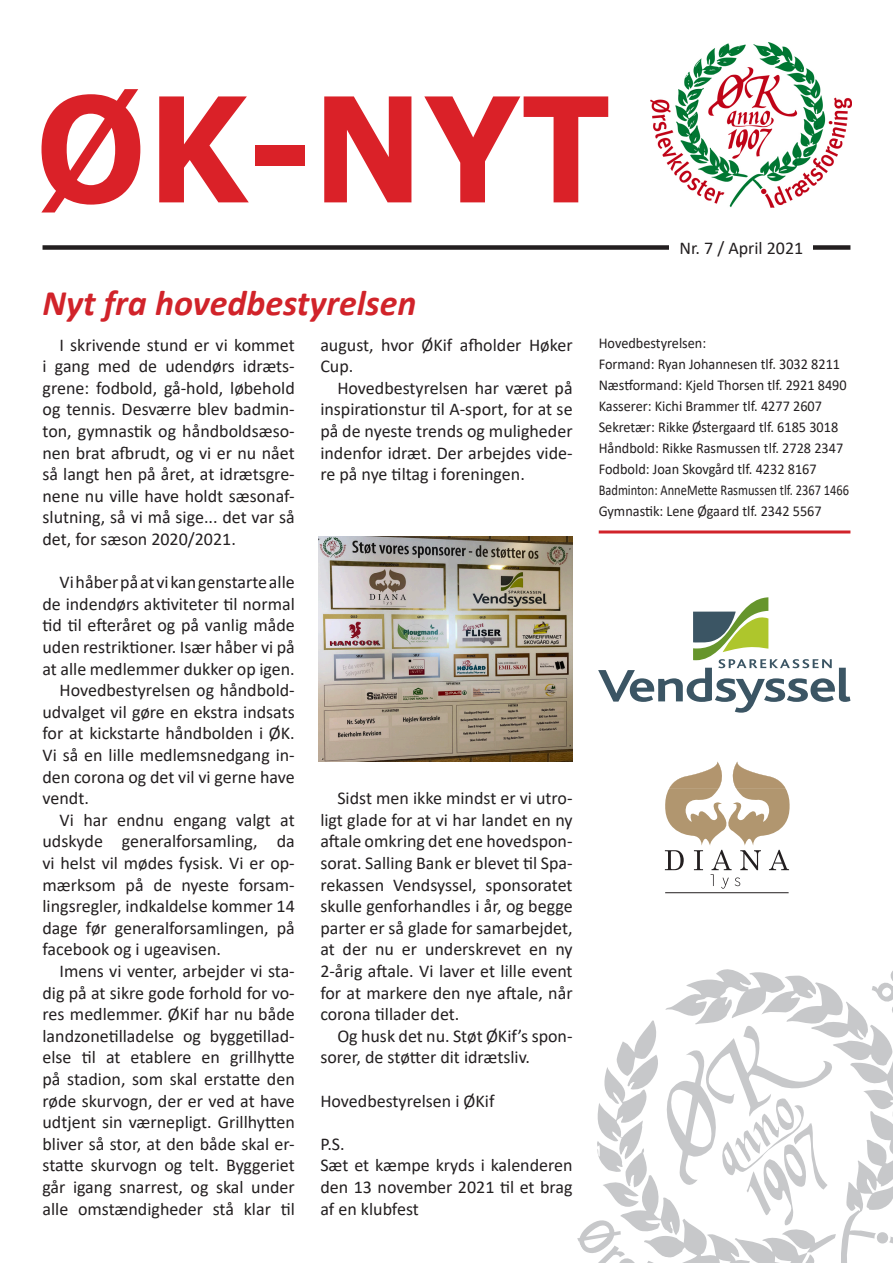
<style>
.page{position:relative;width:893px;height:1263px;background:#fff}
.page>*{position:absolute;margin:0;border:0;box-sizing:border-box;transform-origin:0 0}
.t1{font:700 145.65px "Verdana";color:#da2128;scale:.91 1}
.t2{font:italic 700 36px "Calibri";color:#d1232a}
.t3{font:18px/21.6px "Calibri";color:#231f20;text-align:justify}
.t4{font:15px/21px "Calibri";color:#231f20;scale:.95 1}
.t5{font:15px/21px "Calibri";color:#231f20;scale:.83 1}
</style>
<div class="page">
<img style="left:651px;top:42px;width:200px;height:166px">
<div style="left:43px;top:245px;width:807px;height:5px;background:#231f20"></div>
<div style="left:670px;top:240px;width:143px;height:26px;background:#fff"></div>
<svg style="left:577px;top:969px;width:316px;height:294px"></svg>
<hr style="left:665px;top:892px;width:124px;height:1px;background:#231f20">
<svg style="left:664px;top:787px;width:126px;height:102px"></svg>
<img style="left:669px;top:761px;width:59px;height:27px">
<img style="left:728px;top:761px;width:57px;height:27px">
<hr style="left:599px;top:530px;width:251px;height:3px;background:#d1232a">
<svg style="left:598px;top:597px;width:252px;height:116px"></svg>
<img style="left:319px;top:536px;width:254px;height:225px">
<p class="t1" style="left:35px;top:46px;width:634px">ØK-NYT</p>
<p class="t2" style="left:43px;top:278px;width:375px">Nyt fra hovedbestyrelsen</p>
<p class="t3" style="left:679px;top:236px;width:125px">Nr. 7 / April 2021</p>
<p class="t3" style="left:43px;top:333px;width:254px;text-indent:17px">I skrivende stund er vi kommet i gang med de udendørs idræts&shy;grene: fodbold, gå-hold, løbehold og tennis. Desværre blev badmin&shy;ton, gymnastik og håndboldsæso&shy;nen brat afbrudt, og vi er nu nået så langt hen på året, at idrætsgre&shy;nene nu ville have holdt sæsonaf&shy;slutning, så vi må sige... det var så det, for sæson 2020/2021.</p>
<p class="t3" style="left:60px;top:571px;width:237px">Vi håber på at vi kan genstarte alle</p>
<p class="t3" style="left:43px;top:592px;width:254px">de indendørs aktiviteter til normal</p>
<p class="t3" style="left:43px;top:614px;width:254px">tid til efteråret og på vanlig måde</p>
<p class="t3" style="left:43px;top:636px;width:254px">uden restriktioner. Især håber vi på</p>
<p class="t3" style="left:43px;top:657px;width:254px">at alle medlemmer dukker op igen.</p>
<p class="t3" style="left:60px;top:679px;width:237px">Hovedbestyrelsen og håndbold-</p>
<p class="t3" style="left:43px;top:700px;width:254px">udvalget vil gøre en ekstra indsats</p>
<p class="t3" style="left:43px;top:722px;width:254px">for at kickstarte håndbolden i ØK.</p>
<p class="t3" style="left:43px;top:744px;width:254px">Vi så en lille medlemsnedgang in-</p>
<p class="t3" style="left:43px;top:765px;width:254px">den corona og det vil vi gerne have</p>
<p class="t3" style="left:43px;top:787px;width:48px">vendt.</p>
<p class="t3" style="left:43px;top:808px;width:254px;text-indent:17px">Vi har endnu engang valgt at udskyde generalforsamling, da vi helst vil mødes fysisk. Vi er op&shy;mærksom på de nyeste forsam&shy;lingsregler, indkaldelse kommer 14 dage før generalforsamlingen, på facebook og i ugeavisen.</p>
<p class="t3" style="left:43px;top:960px;width:254px;text-indent:17px">Imens vi venter, arbejder vi sta&shy;dig på at sikre gode forhold for vo&shy;res medlemmer. ØKif har nu både landzonetilladelse og byggetillad&shy;else til at etablere en grillhytte på stadion, som skal erstatte den røde skurvogn, der er ved at have udtjent sin værnepligt. Grillhytten bliver så stor, at den både skal er&shy;statte skurvogn og telt. Byggeriet går igang snarrest, og skal under alle omstændigheder stå klar til</p>
<p class="t3" style="left:320px;top:333px;width:254px">august, hvor ØKif afholder Høker<br>Cup.</p>
<p class="t3" style="left:320px;top:376px;width:254px;text-indent:17px">Hovedbestyrelsen har været på inspirationstur til A-sport, for at se på de nyeste trends og muligheder indenfor idræt. Der arbejdes vide&shy;re på nye tiltag i foreningen.</p>
<p class="t3" style="left:320px;top:787px;width:254px;text-indent:17px">Sidst men ikke mindst er vi utro&shy;ligt glade for at vi har landet en ny aftale omkring det ene hovedspon&shy;sorat. Salling Bank er blevet til Spa&shy;rekassen Vendsyssel, sponsoratet skulle genforhandles i år, og begge parter er så glade for samarbejdet, at der nu er underskrevet en ny 2-årig aftale. Vi laver et lille event for at markere den nye aftale, når corona tillader det.</p>
<p class="t3" style="left:320px;top:1024px;width:254px;text-indent:17px">Og husk det nu. Støt ØKif’s spon&shy;sorer, de støtter dit idrætsliv.</p>
<p class="t3" style="left:320px;top:1089px;width:176px">Hovedbestyrelsen i ØKif</p>
<p class="t3" style="left:320px;top:1132px;width:26px">P.S.</p>
<p class="t3" style="left:320px;top:1154px;width:254px">Sæt et kæmpe kryds i kalenderen den 13 november 2021 til et brag af en klubfest</p>
<p class="t4" style="left:599px;top:332px;width:115px">Hovedbestyrelsen:</p>
<p class="t4" style="left:599px;top:353px;width:256px">Formand: Ryan Johannesen tlf. 3032 8211</p>
<p class="t4" style="left:599px;top:374px;width:263px">Næstformand: Kjeld Thorsen tlf. 2921 8490<br>Kasserer: Kichi Brammer tlf. 4277 2607</p>
<p class="t4" style="left:599px;top:416px;width:254px">Sekretær: Rikke Østergaard tlf. 6185 3018</p>
<p class="t4" style="left:599px;top:437px;width:259px">Håndbold: Rikke Rasmussen tlf. 2728 2347</p>
<p class="t4" style="left:599px;top:458px;width:231px">Fodbold: Joan Skovgård tlf. 4232 8167</p>
<p class="t5" style="left:599px;top:479px;width:303px">Badminton: AnneMette Rasmussen tlf. 2367 1466<br>Gymnastik: Lene Øgaard tlf. 2342 5567</p>
</div>
